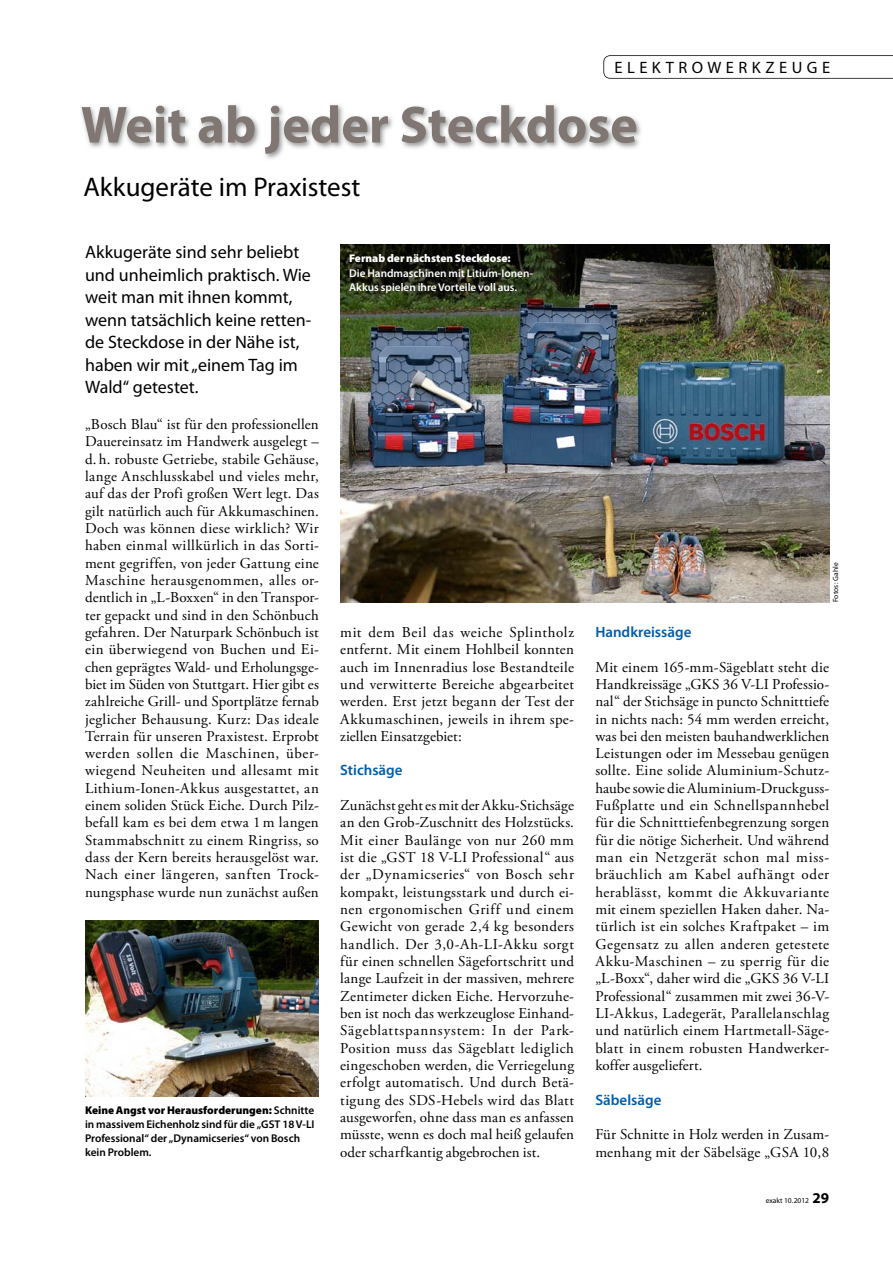
<style>
.page{position:relative;width:893px;height:1263px;background:#fff}
.page>*{position:absolute;margin:0;border:0;box-sizing:border-box;transform-origin:0 0}
.t1{font:700 52.5px "Myriad Pro";color:#807772}
.t2{font:27px "Myriad Pro";color:#000}
.t3{font:18px/22.5px "Myriad Pro";color:#000}
.t4{font:16.5px "Myriad Pro";letter-spacing:.27em;color:#000}
.t5{font:15px/17.2px "Adobe Garamond Pro";letter-spacing:.015em;color:#000;text-align:justify}
.t6{font:600 15px "Myriad Pro";color:#005ca9}
.t7{font:600 11.25px/14.2px "Myriad Pro";color:#000}
.t8{font:600 11.25px/14.2px "Myriad Pro";color:#fff}
.t9{font:900 11.25px "Myriad Pro";color:#fff}
.t10{font:7.5px "Myriad Pro";color:#000}
.s1{font-weight:900}
.s2{font-weight:700;font-size:15px}
</style>
<div class="page">
<svg style="left:603px;top:55px;width:290px;height:24px"></svg>
<img style="left:81px;top:104px;width:560px;height:55px">
<img style="left:85px;top:921px;width:234px;height:175px">
<img style="left:340px;top:245px;width:489px;height:357px">
<p class="t4" style="left:615px;top:57px;width:217px">ElEktrowErkzEugE</p>
<h1 class="t1" style="left:81px;top:91px;width:558px">Weit ab jeder Steckdose</h1>
<h2 class="t2" style="left:83px;top:170px;width:279px">Akkugeräte im Praxistest</h2>
<p class="t3" style="left:85px;top:240px;width:228px">Akkugeräte sind sehr beliebt und unheimlich praktisch. wie weit man mit ihnen kommt, wenn tatsächlich keine retten&shy;de Steckdose in der Nähe ist, haben wir mit „einem tag im wald“ getestet.</p>
<p class="t5" style="left:85px;top:416px;width:235px">„Bosch Blau“ ist für den professionellen Dauereinsatz im Handwerk ausgelegt – d. h. robuste Getriebe, stabile Gehäuse, lange Anschlusskabel und vieles mehr, auf das der Profi großen Wert legt. Das gilt natürlich auch für Akkumaschinen.<br>Doch was können diese wirklich? Wir haben einmal willkürlich in das Sorti&shy;ment gegriffen, von jeder Gattung eine Maschine herausgenommen, alles or&shy;dentlich in „L-Boxxen“ in den Transpor&shy;ter gepackt und sind in den Schönbuch gefahren. Der Naturpark Schönbuch ist ein überwiegend von Buchen und Ei&shy;chen geprägtes Wald- und Erholungsge&shy;biet im Süden von Stuttgart. Hier gibt es zahlreiche Grill- und Sportplätze fernab jeglicher Behausung. Kurz: Das ideale Terrain für unseren Praxistest. Erprobt werden sollen die Maschinen, über&shy;wiegend Neuheiten und allesamt mit Lithium-Ionen-Akkus ausgestattet, an einem soliden Stück Eiche. Durch Pilz&shy;befall kam es bei dem etwa 1 m langen Stamm abschnitt zu einem Ringriss, so dass der Kern bereits herausgelöst war.<br>Nach einer längeren, sanften Trock&shy;nungsphase wurde nun zunächst außen</p>
<p class="t7" style="left:85px;top:1102px;width:231px"><span class="s1">Keine Angst vor Herausforderungen:</span> Schnitte in massivem Eichenholz sind für die „GST 18 V-LI Professional“ der „Dynamicseries“ von Bosch kein Problem.</p>
<p class="t9" style="left:349px;top:251px;width:163px">Fernab der nächsten Steckdose:</p>
<p class="t8" style="left:349px;top:265px;width:185px">Die Handmaschinen mit Litium-Ionen-<br>Akkus spielen ihre Vorteile voll aus.</p>
<p class="t5" style="left:340px;top:624px;width:235px">mit dem Beil das weiche Splintholz entfernt. Mit einem Hohlbeil konnten auch im Innenradius lose Bestandteile und verwitterte Bereiche abgearbeitet werden. Erst jetzt begann der Test der Akku maschinen, jeweils in ihrem spe&shy;ziellen Einsatzgebiet:</p>
<p class="t6" style="left:340px;top:761px;width:64px">Stichsäge</p>
<p class="t5" style="left:340px;top:797px;width:235px">Zunächst geht es mit der Akku-Stichsäge an den Grob-Zuschnitt des Holzstücks.<br>Mit einer Baulänge von nur 260 mm ist die „GST 18 V-LI Professional“ aus der „Dynamicseries“ von Bosch sehr kompakt, leistungsstark und durch ei&shy;nen ergonomischen Griff und einem Gewicht von gerade 2,4 kg besonders handlich. Der 3,0-Ah-LI-Akku sorgt für einen schnellen Sägefortschritt und lange Laufzeit in der massiven, mehrere Zentimeter dicken Eiche. Hervorzuhe&shy;ben ist noch das werkzeuglose Einhand-Sägeblattspannsystem: In der Park-Position muss das Sägeblatt lediglich eingeschoben werden, die Verriegelung erfolgt automatisch. Und durch Betä&shy;tigung des SDS-Hebels wird das Blatt ausgeworfen, ohne dass man es anfassen müsste, wenn es doch mal heiß gelaufen oder scharfkantig abgebrochen ist.</p>
<p class="t10" style="left:831px;top:602px;width:41px;rotate:-90deg">Fotos: gahle</p>
<p class="t6" style="left:595px;top:622px;width:98px">Handkreissäge</p>
<p class="t5" style="left:595px;top:659px;width:235px">Mit einem 165-mm-Sägeblatt steht die Handkreissäge „GKS 36 V-LI Professio&shy;nal“ der Stichsäge in puncto Schnitttiefe in nichts nach: 54 mm werden erreicht, was bei den meisten bauhandwerklichen Leistungen oder im Messebau genügen sollte. Eine solide Aluminium-Schutz&shy;haube sowie die Aluminium-Druckguss-Fußplatte und ein Schnellspannhebel für die Schnitttiefenbegrenzung sorgen für die nötige Sicherheit. Und während man ein Netzgerät schon mal miss&shy;bräuchlich am Kabel aufhängt oder herablässt, kommt die Akkuvariante mit einem speziellen Haken daher. Na&shy;türlich ist ein solches Kraftpaket – im Gegensatz zu allen anderen getestete Akku-Maschinen – zu sperrig für die „L-Boxx“, daher wird die „GKS 36 V-LI Professional“ zusammen mit zwei 36-V-LI-Akkus, Ladegerät, Parallelanschlag und natürlich einem Hartmetall-Säge&shy;blatt in einem robusten Handwerker&shy;koffer ausgeliefert.</p>
<p class="t6" style="left:595px;top:1090px;width:68px">Säbelsäge</p>
<p class="t5" style="left:595px;top:1126px;width:235px">Für Schnitte in Holz werden in Zusam&shy;menhang mit der Säbelsäge „GSA 10,8</p>
<p class="t10" style="left:766px;top:1196px;width:65px">exakt 10. 2012 <span class="s2">29</span></p>
</div>
